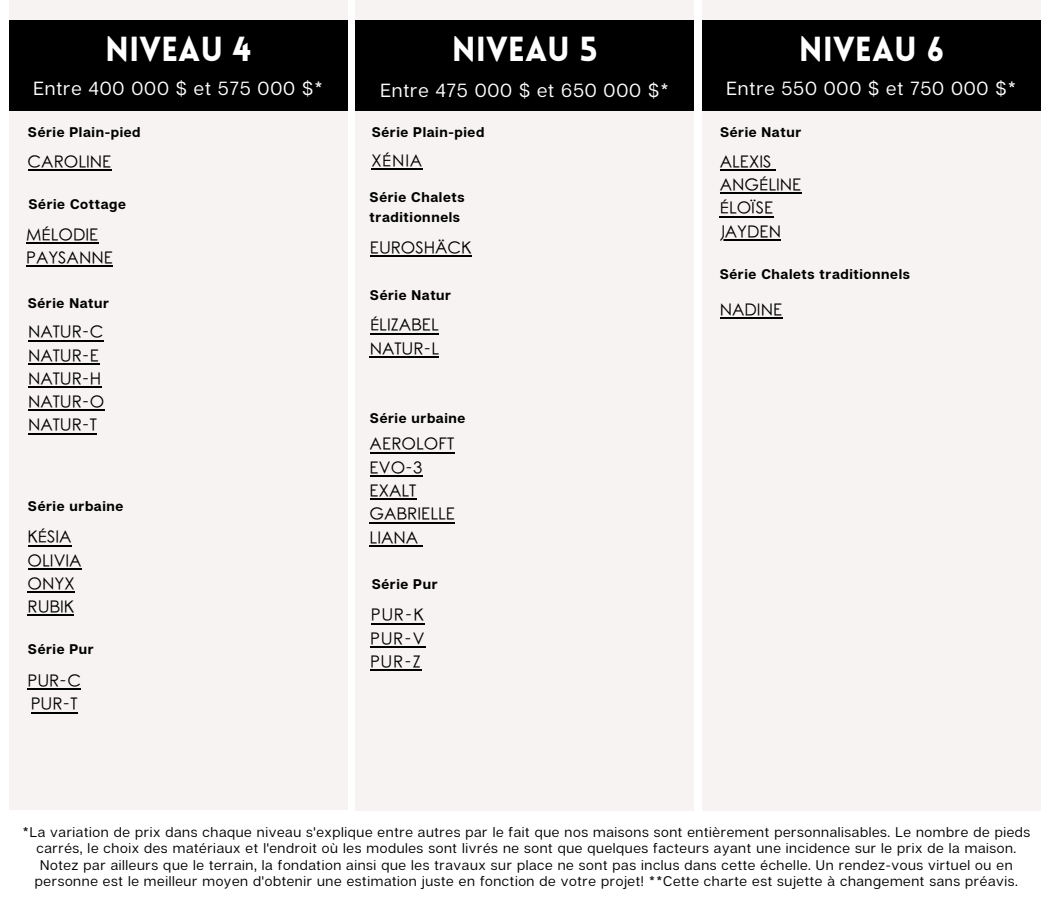
<style>
.page{position:relative;width:1049px;height:900px;background:#fff}
.page>*{position:absolute;margin:0;border:0;box-sizing:border-box;transform-origin:0 0}
.t1{font:900 34px "Lovelo";color:#fff}
.t2{font:19px "Articulat CF";letter-spacing:.045em;color:#fff}
.t3{font:16.6px "Rounded Elegance";color:#000}
.t4{font:14px/16.5px "Articulat CF";letter-spacing:.045em;color:#000;text-align:center}
.t5{font:700 14px "Articulat CF";letter-spacing:.045em;color:#000}
</style>
<div class="page">
<div style="left:355px;top:0;width:339px;height:810px;background:#f7f3f2"></div>
<div style="left:9px;top:0;width:338px;height:810px;background:#f7f3f2"></div>
<div style="left:702px;top:0;width:338px;height:810px;background:#f7f3f2"></div>
<div style="left:9px;top:20px;width:338px;height:90px;background:#000"></div>
<div style="left:355px;top:20px;width:339px;height:90px;background:#000"></div>
<div style="left:702px;top:20px;width:338px;height:90px;background:#000"></div>
<hr style="left:26px;top:242px;width:73px;height:2px;background:#000">
<hr style="left:26px;top:265px;width:87px;height:2px;background:#000">
<hr style="left:371px;top:168px;width:52px;height:2px;background:#000">
<hr style="left:369px;top:452px;width:85px;height:1px;background:#000">
<hr style="left:369px;top:475px;width:53px;height:2px;background:#000">
<hr style="left:369px;top:499px;width:47px;height:1px;background:#000">
<hr style="left:369px;top:522px;width:86px;height:1px;background:#000">
<hr style="left:369px;top:545px;width:49px;height:2px;background:#000">
<hr style="left:28px;top:545px;width:44px;height:1px;background:#000">
<hr style="left:28px;top:568px;width:54px;height:2px;background:#000">
<hr style="left:28px;top:591px;width:47px;height:2px;background:#000">
<hr style="left:28px;top:615px;width:46px;height:1px;background:#000">
<hr style="left:28px;top:169px;width:84px;height:2px;background:#000">
<hr style="left:28px;top:340px;width:76px;height:1px;background:#000">
<hr style="left:28px;top:363px;width:71px;height:2px;background:#000">
<hr style="left:28px;top:386px;width:73px;height:2px;background:#000">
<hr style="left:28px;top:410px;width:76px;height:1px;background:#000">
<hr style="left:28px;top:433px;width:69px;height:1px;background:#000">
<hr style="left:27px;top:689px;width:54px;height:1px;background:#000">
<hr style="left:31px;top:712px;width:47px;height:1px;background:#000">
<hr style="left:371px;top:623px;width:53px;height:1px;background:#000">
<hr style="left:370px;top:646px;width:55px;height:2px;background:#000">
<hr style="left:370px;top:670px;width:51px;height:1px;background:#000">
<hr style="left:370px;top:333px;width:69px;height:1px;background:#000">
<hr style="left:369px;top:356px;width:70px;height:2px;background:#000">
<hr style="left:370px;top:255px;width:101px;height:2px;background:#000">
<hr style="left:719px;top:169px;width:52px;height:2px;background:#000">
<hr style="left:719px;top:193px;width:82px;height:1px;background:#000">
<hr style="left:729px;top:216px;width:44px;height:1px;background:#000">
<hr style="left:719px;top:239px;width:62px;height:2px;background:#000">
<hr style="left:719px;top:318px;width:63px;height:1px;background:#000">
<p class="t1" style="left:105px;top:36px;width:148px">NIVEAU 4</p>
<p class="t1" style="left:452px;top:36px;width:147px">NIVEAU 5</p>
<p class="t1" style="left:799px;top:36px;width:147px">NIVEAU 6</p>
<p class="t2" style="left:33px;top:77px;width:291px">Entre 400 000 $ et 575 000 $*</p>
<p class="t2" style="left:380px;top:79px;width:290px">Entre 475 000 $ et 650 000 $*</p>
<p class="t2" style="left:726px;top:77px;width:291px">Entre 550 000 $ et 750 000 $*</p>
<p class="t5" style="left:28px;top:123px;width:114px">Série Plain-pied</p>
<p class="t3" style="left:28px;top:153px;width:85px">CAROLINE</p>
<p class="t5" style="left:29px;top:195px;width:99px">Série Cottage</p>
<p class="t3" style="left:26px;top:226px;width:74px">MÉLODIE</p>
<p class="t3" style="left:26px;top:249px;width:88px">PAYSANNE</p>
<p class="t5" style="left:28px;top:295px;width:83px">Série Natur</p>
<p class="t3" style="left:28px;top:324px;width:77px">NATUR-C</p>
<p class="t3" style="left:28px;top:347px;width:73px">NATUR-E</p>
<p class="t3" style="left:28px;top:370px;width:75px">NATUR-H</p>
<p class="t3" style="left:28px;top:393px;width:78px">NATUR-O</p>
<p class="t3" style="left:28px;top:417px;width:70px">NATUR-T</p>
<p class="t5" style="left:28px;top:497px;width:97px">Série urbaine</p>
<p class="t3" style="left:28px;top:528px;width:45px">KÉSIA</p>
<p class="t3" style="left:28px;top:552px;width:55px">OLIVIA</p>
<p class="t3" style="left:28px;top:575px;width:48px">ONYX</p>
<p class="t3" style="left:28px;top:598px;width:48px">RUBIK</p>
<p class="t5" style="left:28px;top:641px;width:67px">Série Pur</p>
<p class="t3" style="left:27px;top:672px;width:55px">PUR-C</p>
<p class="t3" style="left:31px;top:695px;width:48px">PUR-T</p>
<p class="t5" style="left:372px;top:123px;width:114px">Série Plain-pied</p>
<p class="t5" style="left:720px;top:123px;width:83px">Série Natur</p>
<p class="t3" style="left:719px;top:153px;width:53px">ALEXIS</p>
<p class="t3" style="left:719px;top:176px;width:83px">ANGÉLINE</p>
<p class="t3" style="left:719px;top:200px;width:55px">ÉLOÏSE</p>
<p class="t3" style="left:719px;top:223px;width:63px">JAYDEN</p>
<p class="t5" style="left:719px;top:265px;width:192px">Série Chalets traditionnels</p>
<p class="t3" style="left:719px;top:301px;width:64px">NADINE</p>
<p class="t3" style="left:371px;top:152px;width:52px">XÉNIA</p>
<p class="t5" style="left:369px;top:189px;width:96px">Série Chalets</p>
<p class="t5" style="left:369px;top:208px;width:92px">traditionnels</p>
<p class="t3" style="left:370px;top:239px;width:103px">EUROSHÄCK</p>
<p class="t5" style="left:370px;top:286px;width:83px">Série Natur</p>
<p class="t3" style="left:370px;top:317px;width:70px">ÉLIZABEL</p>
<p class="t3" style="left:369px;top:340px;width:71px">NATUR-L</p>
<p class="t5" style="left:370px;top:409px;width:97px">Série urbaine</p>
<p class="t3" style="left:369px;top:436px;width:86px">AEROLOFT</p>
<p class="t3" style="left:369px;top:459px;width:54px">EVO-3</p>
<p class="t3" style="left:369px;top:482px;width:48px">EXALT</p>
<p class="t3" style="left:369px;top:505px;width:87px">GABRIELLE</p>
<p class="t3" style="left:369px;top:529px;width:50px">LIANA</p>
<p class="t5" style="left:372px;top:575px;width:67px">Série Pur</p>
<p class="t3" style="left:371px;top:607px;width:54px">PUR-K</p>
<p class="t3" style="left:370px;top:630px;width:56px">PUR-V</p>
<p class="t3" style="left:370px;top:653px;width:52px">PUR-Z</p>
<p class="t4" style="left:22px;top:823px;width:1009px">*La variation de prix dans chaque niveau s'explique entre autres par le fait que nos maisons sont entièrement personnalisables. Le nombre de pieds carrés, le choix des matériaux et l'endroit où les modules sont livrés ne sont que quelques facteurs ayant une incidence sur le prix de la maison.<br>Notez par ailleurs que le terrain, la fondation ainsi que les travaux sur place ne sont pas inclus dans cette échelle. Un rendez-vous virtuel ou en personne est le meilleur moyen d'obtenir une estimation juste en fonction de votre projet! **Cette charte est sujette à changement sans préavis.</p>
</div>
